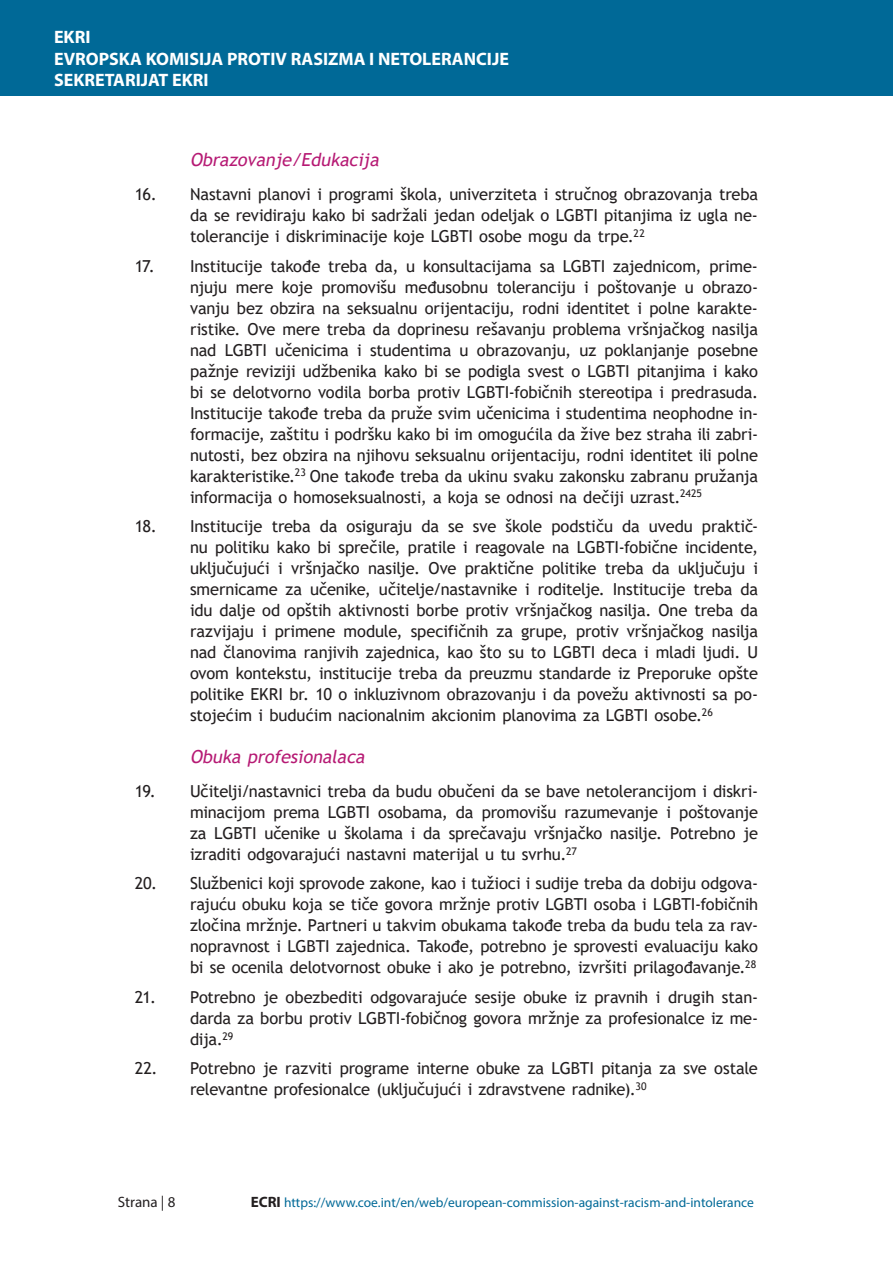
<style>
.page{position:relative;width:893px;height:1263px;background:#fff}
.page>*{position:absolute;margin:0;border:0;box-sizing:border-box;transform-origin:0 0}
.t1{font:700 18px/21.6px "Myriad Pro";color:#fff}
.t2{font:italic 18px "Trebuchet MS";color:#b61a74}
.t3{font:16.5px/21px "Trebuchet MS";letter-spacing:-.01em;color:#231f20;text-align:justify}
.t4{font:15px "Myriad Pro";color:#231f20}
.t5{font:13.5px "Myriad Pro";color:#006997}
.s1{font-weight:700;font-size:15px;color:#231f20}
</style>
<div class="page">
<div style="left:0;top:0;width:893px;height:96px;background:#006997"></div>
<p class="t1" style="left:54px;top:28px;width:456px">EKRI<br>EVROPSKA KOMISIJA PROTIV RASIZMA I NETOLERANCIJE<br>SEKRETARIJAT EKRI</p>
<p class="t2" style="left:190px;top:149px;width:194px">Obrazovanje/Edukacija</p>
<p class="t3" style="left:190px;top:184px;width:570px;text-indent:-55px">16. Nastavni planovi i programi škola, univerziteta i stručnog obrazovanja treba da se revidiraju kako bi sadržali jedan odeljak o LGBTI pitanjima iz ugla ne&shy;tolerancije i diskriminacije koje LGBTI osobe mogu da trpe.<sup>22</sup></p>
<p class="t3" style="left:190px;top:255px;width:570px;text-indent:-55px">17. Institucije takođe treba da, u konsultacijama sa LGBTI zajednicom, prime&shy;njuju mere koje promovišu međusobnu toleranciju i poštovanje u obrazo&shy;vanju bez obzira na seksualnu orijentaciju, rodni identitet i polne karakte&shy;ristike. Ove mere treba da doprinesu rešavanju problema vršnjačkog nasilja nad LGBTI učenicima i studentima u obrazovanju, uz poklanjanje posebne pažnje reviziji udžbenika kako bi se podigla svest o LGBTI pitanjima i kako bi se delotvorno vodila borba protiv LGBTI-fobičnih stereotipa i predrasuda.<br>Institucije takođe treba da pruže svim učenicima i studentima neophodne in&shy;formacije, zaštitu i podršku kako bi im omogućila da žive bez straha ili zabri&shy;nutosti, bez obzira na njihovu seksualnu orijentaciju, rodni identitet ili polne karakteristike.<sup>23</sup> One takođe treba da ukinu svaku zakonsku zabranu pružanja informacija o homoseksualnosti, a koja se odnosi na dečiji uzrast.<sup>2425</sup></p>
<p class="t3" style="left:190px;top:516px;width:570px;text-indent:-55px">18. Institucije treba da osiguraju da se sve škole podstiču da uvedu praktič&shy;nu politiku kako bi sprečile, pratile i reagovale na LGBTI-fobične incidente, uključujući i vršnjačko nasilje. Ove praktične politike treba da uključuju i smernicame za učenike, učitelje/nastavnike i roditelje. Institucije treba da idu dalje od opštih aktivnosti borbe protiv vršnjačkog nasilja. One treba da razvijaju i primene module, specifičnih za grupe, protiv vršnjačkog nasilja nad članovima ranjivih zajednica, kao što su to LGBTI deca i mladi ljudi. U ovom kontekstu, institucije treba da preuzmu standarde iz Preporuke opšte politike EKRI br. 10 o inkluzivnom obrazovanju i da povežu aktivnosti sa po&shy;stojećim i budućim nacionalnim akcionim planovima za LGBTI osobe.<sup>26</sup></p>
<p class="t2" style="left:190px;top:746px;width:180px">Obuka profesionalaca</p>
<p class="t3" style="left:190px;top:780px;width:570px;text-indent:-55px">19. Učitelji/nastavnici treba da budu obučeni da se bave netolerancijom i diskri&shy;minacijom prema LGBTI osobama, da promovišu razumevanje i poštovanje za LGBTI učenike u školama i da sprečavaju vršnjačko nasilje. Potrebno je izraditi odgovarajući nastavni materijal u tu svrhu.<sup>27</sup></p>
<p class="t3" style="left:190px;top:873px;width:570px;text-indent:-55px">20. Službenici koji sprovode zakone, kao i tužioci i sudije treba da dobiju odgova&shy;rajuću obuku koja se tiče govora mržnje protiv LGBTI osoba i LGBTI-fobičnih zločina mržnje. Partneri u takvim obukama takođe treba da budu tela za rav&shy;nopravnost i LGBTI zajednica. Takođe, potrebno je sprovesti evaluaciju kako bi se ocenila delotvornost obuke i ako je potrebno, izvršiti prilagođavanje.<sup>28</sup></p>
<p class="t3" style="left:190px;top:986px;width:570px;text-indent:-55px">21. Potrebno je obezbediti odgovarajuće sesije obuke iz pravnih i drugih stan&shy;darda za borbu protiv LGBTI-fobičnog govora mržnje za profesionalce iz me&shy;dija.<sup>29</sup></p>
<p class="t3" style="left:190px;top:1058px;width:569px;text-indent:-55px">22. Potrebno je razviti programe interne obuke za LGBTI pitanja za sve ostale relevantne profesionalce (uključujući i zdravstvene radnike).<sup>30</sup></p>
<p class="t4" style="left:118px;top:1196px;width:59px">Strana | 8</p>
<p class="t5" style="left:251px;top:1197px;width:505px"><span class="s1">ECRI</span> https://www.coe.int/en/web/european-commission-against-racism-and-intolerance</p>
</div>
